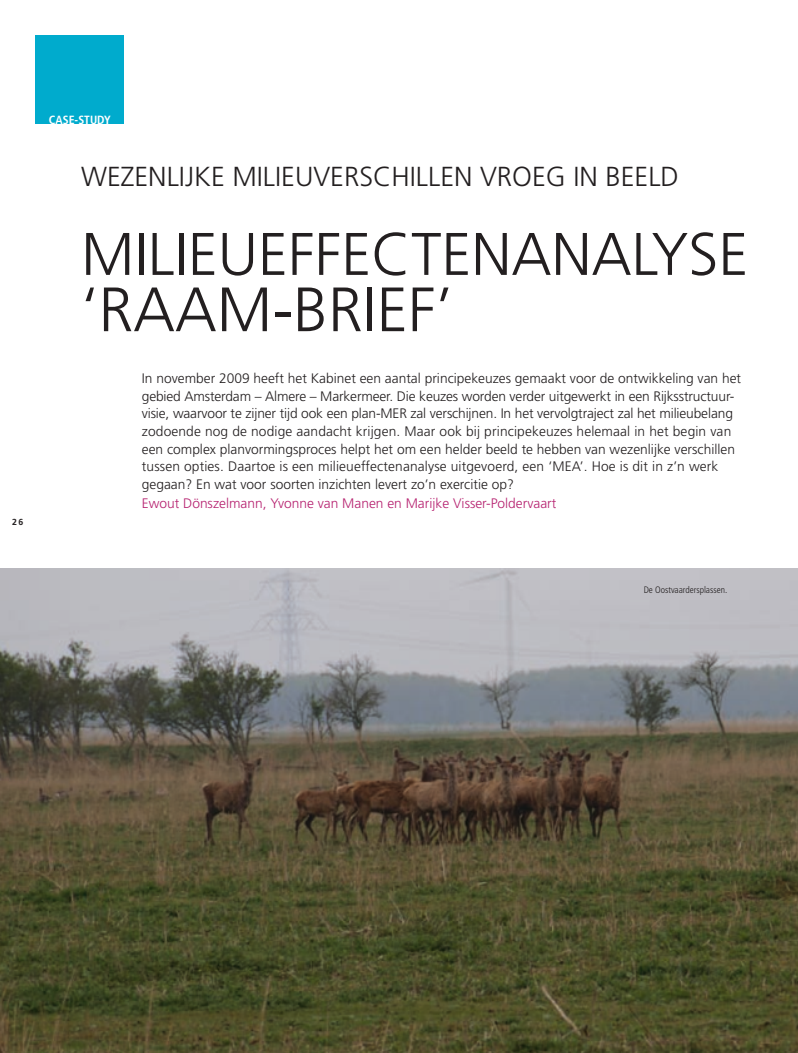
<style>
.page{position:relative;width:798px;height:1053px;background:#fff}
.page>*{position:absolute;margin:0;border:0;box-sizing:border-box;transform-origin:0 0}
._02_Kop{font:300 62.5px "Frutiger";color:#231f20}
._02_Kop-2{font:300 60px "Frutiger";color:#231f20}
._01_chapeau{font:300 27.5px "Frutiger";color:#231f20}
._03_intro{font:300 13.75px/17.5px "Frutiger";color:#231f20}
._04_auteur{font:300 13.75px "Frutiger";color:#b62270}
._00_rubriek{font:700 condensed 11.88px "Frutiger";color:#fff}
._06_bijschrift{font:300 condensed 9.38px "Frutiger";color:#231f20}
.t1{font:700 8.75px "Frutiger";color:#231f20}
</style>
<div class="page">
<div style="left:35px;top:35px;width:89px;height:89px;background:#00abcd"></div>
<img style="left:0;top:568px;width:797px;height:484px">
<p class="t1" style="left:12px;top:517px;width:12px">26</p>
<p class="_00_rubriek" style="left:49px;top:113px;width:63px">CASE-STUDY</p>
<p class="_01_chapeau" style="left:81px;top:161px;width:599px">Wezenlijke milieuverschillen vroeg in beeld</p>
<p class="_02_Kop-2" style="left:81px;top:220px;width:635px">M ilieueffectenanalyse</p>
<p class="_02_Kop" style="left:81px;top:274px;width:60px">‘RAAM</p>
<p class="_02_Kop" style="left:272px;top:274px;width:182px">-brief’</p>
<p class="_03_intro" style="left:142px;top:370px;width:600px">In november 2009 heeft het Kabinet een aantal principekeuzes gemaakt voor de ontwikkeling van het gebied Amsterdam – Almere – Markermeer. Die keuzes worden verder uitgewerkt in een Rijksstructuur&shy;visie, waarvoor te zijner tijd ook een plan-M ER zal verschijnen. I n het vervolgtraject zal het milieubelang zodoende nog de nodige aandacht krijgen. Maar ook bij principekeuzes helemaal in het begin van een complex planvormingsproces helpt het om een helder beeld te hebben van wezenlijke verschillen tussen opties. Daartoe is een milieueffectenanalyse uitgevoerd, een ‘M EA’. Hoe is dit in z’n werk gegaan? En wat voor soorten inzichten levert zo’n exercitie op?</p>
<p class="_04_auteur" style="left:142px;top:495px;width:416px">Ewout Dönszelmann, Yvonne van Manen en Marijke Visser-Poldervaart</p>
<p class="_06_bijschrift" style="left:643px;top:584px;width:85px">De Oostvaardersplassen.</p>
</div>
